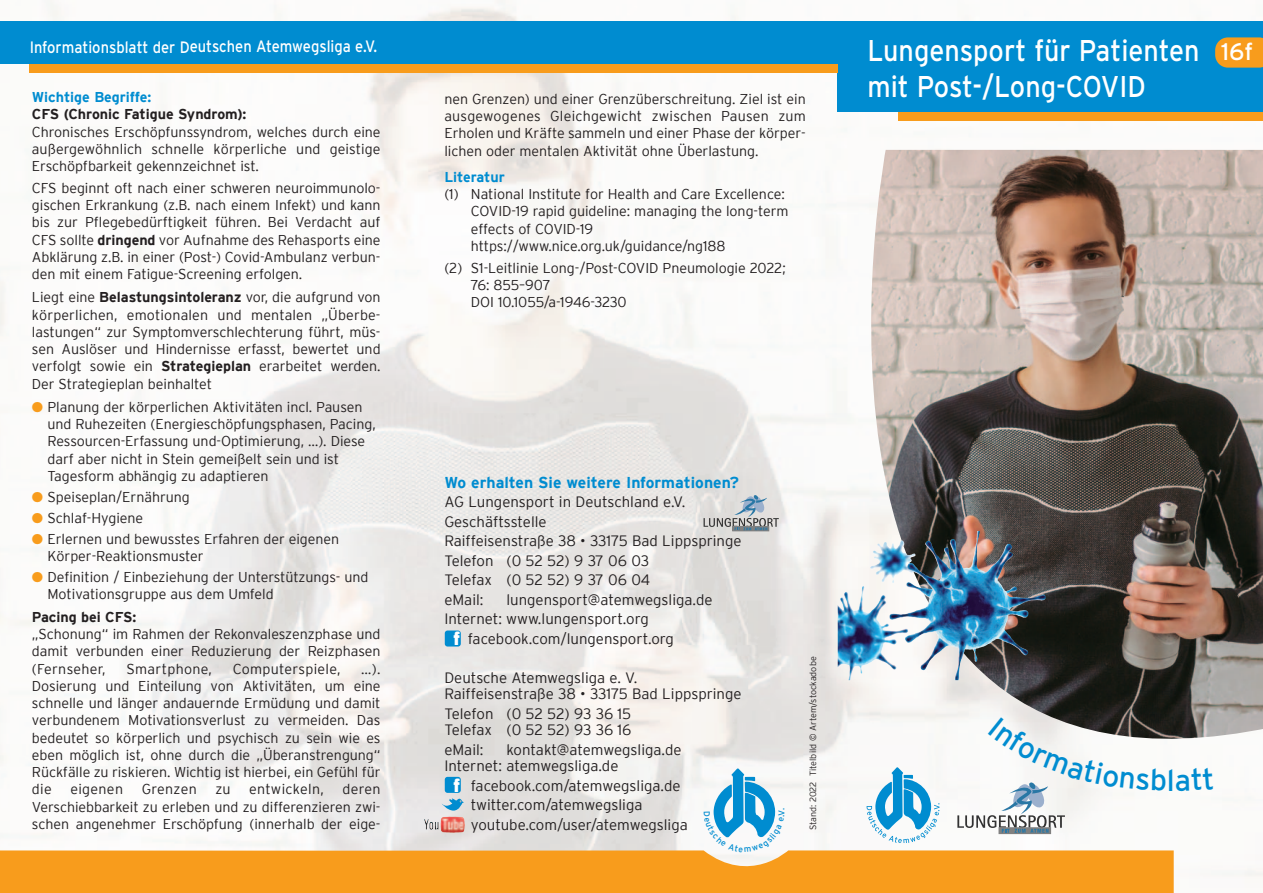
<style>
.page{position:relative;width:1263px;height:893px;background:#fff}
.page>*{position:absolute;margin:0;border:0;box-sizing:border-box;transform-origin:0 0}
.t1{font:30px/36px "Interstate";color:#fff;scale:.9 1}
.t2{font:30px "Interstate";color:#008cd0}
.t3{font:24px "Interstate";color:#fff}
.t4{font:900 18.6px "Interstate";color:#fff}
.t5{font:16.5px "Interstate";color:#fff;scale:.89 1}
.t6{font:700 15.75px "Interstate";color:#008cd0}
.t7{font:300 15px/19.5px "Interstate";color:#231f20}
.t8{font:300 14.25px/17.2px "Interstate";letter-spacing:-.005em;color:#231f20;text-align:justify}
.t9{font:300 14.25px "Interstate";letter-spacing:.02em;color:#231f20}
.t10{font:700 14.25px "Interstate";letter-spacing:-.005em;color:#231f20}
.t11{font:700 14.25px "Interstate";letter-spacing:-.005em;color:#008cd0}
.t12{font:300 9px "Interstate";color:#231f20}
.s1{font-weight:700}
.s2{color:#f89c1c}
</style>
<div class="page">
<img style="left:0;top:0;width:1263px;height:877px">
<img style="left:871px;top:150px;width:392px;height:589px">
<div style="left:838px;top:21px;width:425px;height:91px;background:#008cd0"></div>
<div style="left:898px;top:112px;width:365px;height:8px;background:#f89c1c"></div>
<div style="left:0;top:850px;width:1174px;height:43px;background:#f89c1c"></div>
<svg style="left:1215px;top:37px;width:48px;height:31px"></svg>
<div style="left:0;top:21px;width:838px;height:43px;background:#008cd0"></div>
<div style="left:30px;top:64px;width:808px;height:8px;background:#f89c1c"></div>
<img style="left:838px;top:586px;width:48px;height:40px">
<svg style="left:866px;top:767px;width:73px;height:76px"></svg>
<div style="left:999px;top:827px;width:52px;height:7px;border:1px solid #808080"></div>
<img style="left:424px;top:816px;width:41px;height:17px">
<svg style="left:441px;top:775px;width:25px;height:38px"></svg>
<svg style="left:444px;top:629px;width:18px;height:19px"></svg>
<div style="left:732px;top:527px;width:37px;height:4px;border:1px solid #808080"></div>
<svg style="left:703px;top:495px;width:76px;height:35px;background:#bcc1c4"></svg>
<svg style="left:957px;top:717px;width:209px;height:116px"></svg>
<svg style="left:1176px;top:767px;width:37px;height:24px"></svg>
<svg style="left:704px;top:768px;width:80px;height:84px"></svg>
<p class="t5" style="left:30px;top:40px;width:392px">Informationsblatt der Deutschen Atemwegsliga e.V.</p>
<p class="t11" style="left:32px;top:92px;width:121px">Wichtige Begriffe:</p>
<p class="t10" style="left:32px;top:109px;width:216px">CFS (Chronic Fatigue Syndrom):</p>
<p class="t8" style="left:32px;top:124px;width:350px">Chronisches Erschöpfunssyndrom, welches durch eine außergewöhnlich schnelle körperliche und geistige Erschöpfbarkeit gekennzeichnet ist.</p>
<p class="t8" style="left:32px;top:180px;width:350px">CFS beginnt oft nach einer schweren neuroimmunolo&shy;gischen Erkrankung (z.B. nach einem Infekt) und kann bis zur Pflegebedürftigkeit führen. Bei Verdacht auf CFS sollte <span class="s1">dringend</span> vor Aufnahme des Rehasports eine Abklärung z.B. in einer (Post-) Covid-Ambulanz verbun&shy;den mit einem Fatigue-Screening erfolgen.</p>
<p class="t8" style="left:32px;top:290px;width:350px">Liegt eine <span class="s1">Belastungsintoleranz</span> vor, die aufgrund von körperlichen, emotionalen und mentalen „Über be - lastungen“ zur Symptomverschlechterung führt, müs&shy;sen Auslöser und Hindernisse erfasst, bewertet und verfolgt sowie ein <span class="s1">Strategieplan</span> erarbeitet werden.<br>Der Strategieplan beinhaltet</p>
<p class="t8" style="left:47px;top:399px;width:330px;text-align:left;text-indent:-16px"><span class="s2">●</span> Planung der körperlichen Aktivitäten incl. Pausen und Ruhezeiten (Energieschöpfungsphasen, Pacing, Ressourcen-Erfassung und-Optimierung, …). Diese darf aber nicht in Stein gemeißelt sein und ist Tagesform abhängig zu adaptieren</p>
<p class="t8" style="left:32px;top:489px;width:159px"><span class="s2">●</span> Speiseplan/Ernährung</p>
<p class="t8" style="left:32px;top:510px;width:113px"><span class="s2">●</span> Schlaf-Hygiene</p>
<p class="t8" style="left:47px;top:531px;width:293px;text-indent:-16px"><span class="s2">●</span> Erlernen und bewusstes Erfahren der eigenen<br>Körper-Reaktionsmuster</p>
<p class="t8" style="left:47px;top:570px;width:322px;text-indent:-16px"><span class="s2">●</span> Definition / Einbeziehung der Unterstützungs- und<br>Motivationsgruppe aus dem Umfeld</p>
<p class="t10" style="left:32px;top:611px;width:106px">Pacing bei CFS:</p>
<p class="t8" style="left:32px;top:627px;width:350px">„Schonung“ im Rahmen der Rekonvaleszenzphase und damit verbunden einer Reduzierung der Reizphasen (Fernseher,</p>
<p class="t9" style="left:126px;top:663px;width:87px">Smartphone,</p>
<p class="t9" style="left:233px;top:663px;width:109px">Computerspiele,</p>
<p class="t8" style="left:32px;top:661px;width:350px;text-indent:329px">…).<br>Dosierung und Einteilung von Aktivitäten, um eine schnelle und länger andauernde Ermüdung und damit verbundenem Motivationsverlust zu vermeiden. Das bedeutet so körperlich und psychisch zu sein wie es eben möglich ist, ohne durch die „Überanstrengung“ Rückfälle zu riskieren. Wichtig ist hierbei, ein Gefühl für die</p>
<p class="t8" style="left:32px;top:782px;width:350px;text-indent:311px">deren Verschiebbarkeit zu erleben und zu differenzieren zwi&shy;schen angenehmer Erschöpfung (innerhalb der eige-</p>
<p class="t9" style="left:70px;top:784px;width:54px">eigenen</p>
<p class="t9" style="left:142px;top:784px;width:57px">Grenzen</p>
<p class="t8" style="left:215px;top:782px;width:17px">zu</p>
<p class="t9" style="left:249px;top:784px;width:76px">entwickeln,</p>
<p class="t8" style="left:444px;top:91px;width:363px">nen Grenzen) und einer Grenzüberschreitung. Ziel ist ein ausgewogenes Gleichgewicht zwischen Pausen zum Erholen und Kräfte sammeln und einer Phase der körper&shy;lichen oder mentalen Aktivität ohne Überlastung.</p>
<p class="t11" style="left:444px;top:172px;width:62px">Literatur</p>
<p class="t8" style="left:471px;top:187px;width:319px;text-align:left;text-indent:-26px">(1) National Institute for Health and Care Excellence:<br>COVID-19 rapid guideline: managing the long-term effects of COVID-19 https://www.nice.org.uk/guidance/ng188</p>
<p class="t8" style="left:471px;top:260px;width:316px;text-align:left;text-indent:-26px">(2) S1-Leitlinie Long-/Post-COVID Pneumologie 2022;<br>76: 855–907<br>DOI 10.1055/a-1946-3230</p>
<h1 class="t1" style="left:867px;top:35px;width:370px">Lungensport für Patienten mit Post-/Long-COVID</h1>
<h2 class="t3" style="left:1221px;top:43px;width:34px">16f</h2>
<p class="t6" style="left:444px;top:476px;width:296px">Wo erhalten Sie weitere Informationen?</p>
<p class="t7" style="left:444px;top:493px;width:299px">AG Lungensport in Deutschland e.V.<br>Geschäftsstelle<br>Raiffeisenstraße 38 • 33175 Bad Lippspringe<br>Telefon (0 52 52) 9 37 06 03<br>Telefax (0 52 52) 9 37 06 04<br>eMail:</p>
<p class="t7" style="left:506px;top:591px;width:208px">lungensport@atemwegsliga.de</p>
<p class="t7" style="left:444px;top:610px;width:206px">Internet: www.lungensport.org</p>
<p class="t7" style="left:468px;top:630px;width:208px">facebook.com/lungensport.org</p>
<p class="t7" style="left:444px;top:670px;width:299px;line-height:16.5px">Deutsche Atemwegsliga e. V.<br>Raiffeisenstraße 38 • 33175 Bad Lippspringe</p>
<p class="t7" style="left:444px;top:706px;width:189px;line-height:16.5px">Telefon (0 52 52) 93 36 15<br>Telefax (0 52 52) 93 36 16</p>
<p class="t7" style="left:444px;top:741px;width:41px">eMail:</p>
<h3 class="t4" style="left:453px;top:628px;width:9px">f</h3>
<p class="t7" style="left:444px;top:742px;width:239px;line-height:16.5px;text-indent:62px">kontakt@atemwegsliga.de<br>Internet: atemwegsliga.de</p>
<p class="t7" style="left:471px;top:777px;width:219px">facebook.com/atemwegsliga.de twitter.com/atemwegsliga youtube.com/user/atemwegsliga</p>
<h3 class="t4" style="left:453px;top:775px;width:9px">f</h3>
<p class="t12" style="left:810px;top:830px;width:175px;rotate:-90deg">Stand: 2022 Titelbild © Artem/stockadobe</p>
<h1 class="t2" style="left:1167px;top:769px;width:9px">l</h1>
</div>
